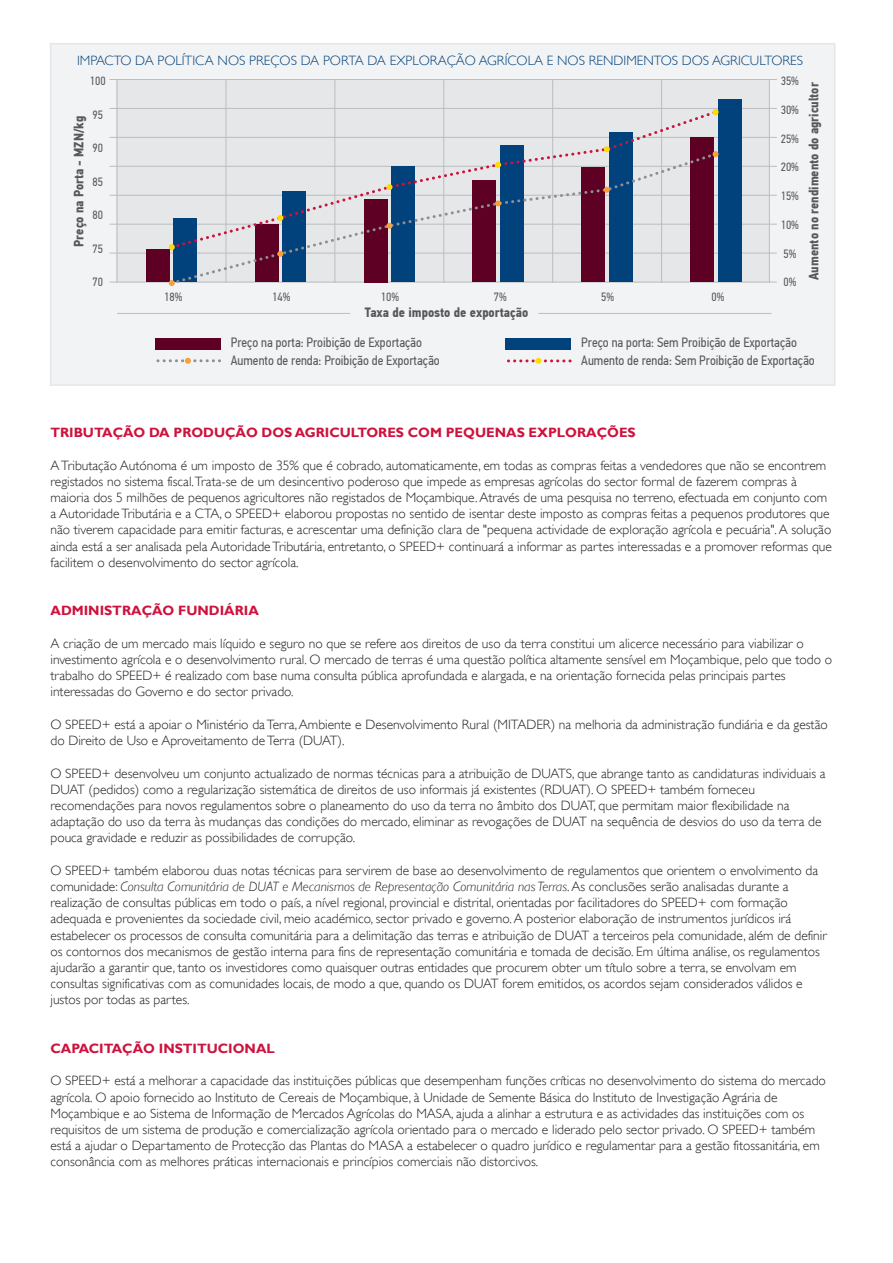
<style>
.page{position:relative;width:893px;height:1263px;background:#fff}
.page>*{position:absolute;margin:0;border:0;box-sizing:border-box;transform-origin:0 0}
.t1{font:300 13.5px/16.2px "Gill Sans";color:#231f20}
.t2{font:13.5px/18px "PF Din Text Cond Pro";color:#57585a}
.t3{font:700 13.5px "Gill Sans";color:#cd123d}
.t4{font:300 13.5px "Gill Sans";color:#01427c}
.t5{font:700 13.5px "PF Din Text Cond Pro";color:#57585a}
.t6{font:12px "PF Din Text Cond Pro";color:#57585a}
.s1{font-style:italic}
</style>
<div class="page">
<div style="left:50px;top:43px;width:785px;height:343px;background:#f2f3f4;border:2px solid #e6e7e9"></div>
<div style="left:116px;top:80px;width:652px;height:203px;background:#e6e7e9"></div>
<hr style="left:117px;top:80px;width:1px;height:203px;background:#bcbdc0">
<hr style="left:110px;top:79px;width:667px;height:1px;background:#bcbdc0">
<hr style="left:110px;top:108px;width:667px;height:1px;background:#bcbdc0">
<hr style="left:110px;top:137px;width:667px;height:1px;background:#bcbdc0">
<hr style="left:110px;top:166px;width:667px;height:1px;background:#bcbdc0">
<hr style="left:110px;top:195px;width:667px;height:1px;background:#bcbdc0">
<hr style="left:110px;top:224px;width:667px;height:1px;background:#bcbdc0">
<hr style="left:110px;top:253px;width:667px;height:1px;background:#bcbdc0">
<hr style="left:110px;top:282px;width:667px;height:1px;background:#bcbdc0">
<hr style="left:226px;top:80px;width:1px;height:203px;background:#bcbdc0">
<hr style="left:334px;top:80px;width:1px;height:203px;background:#bcbdc0">
<hr style="left:443px;top:80px;width:1px;height:203px;background:#bcbdc0">
<hr style="left:552px;top:80px;width:1px;height:203px;background:#bcbdc0">
<hr style="left:661px;top:80px;width:1px;height:203px;background:#bcbdc0">
<hr style="left:769px;top:80px;width:1px;height:203px;background:#bcbdc0">
<div style="left:146px;top:249px;width:24px;height:33px;background:#5d0023"></div>
<div style="left:719px;top:100px;width:23px;height:182px;background:#01427c"></div>
<svg style="left:225px;top:108px;width:494px;height:42px"></svg>
<svg style="left:168px;top:150px;width:551px;height:134px"></svg>
<svg style="left:169px;top:244px;width:6px;height:6px"></svg>
<svg style="left:277px;top:215px;width:6px;height:6px"></svg>
<svg style="left:386px;top:184px;width:6px;height:6px"></svg>
<svg style="left:495px;top:162px;width:6px;height:6px"></svg>
<svg style="left:604px;top:146px;width:6px;height:6px"></svg>
<svg style="left:713px;top:109px;width:6px;height:6px"></svg>
<svg style="left:169px;top:280px;width:6px;height:6px"></svg>
<svg style="left:508px;top:358px;width:63px;height:6px"></svg>
<svg style="left:158px;top:358px;width:63px;height:6px"></svg>
<svg style="left:277px;top:251px;width:6px;height:6px"></svg>
<svg style="left:386px;top:223px;width:6px;height:6px"></svg>
<svg style="left:495px;top:200px;width:6px;height:6px"></svg>
<svg style="left:604px;top:187px;width:6px;height:6px"></svg>
<svg style="left:713px;top:151px;width:6px;height:6px"></svg>
<div style="left:155px;top:338px;width:66px;height:12px;background:#5d0023"></div>
<div style="left:506px;top:338px;width:65px;height:12px;background:#01427c"></div>
<hr style="left:117px;top:313px;width:233px;height:1px;background:#bcbdc0">
<hr style="left:538px;top:313px;width:233px;height:1px;background:#bcbdc0">
<p class="t4" style="left:77px;top:52px;width:727px">IMPACTO DA POLÍTICA NOS PREÇOS DA PORTA DA EXPLORAÇÃO AGRÍCOLA E NOS RENDIMENTOS DOS AGRICULTORES</p>
<p class="t6" style="left:90px;top:74px;width:17px">100</p>
<p class="t6" style="left:93px;top:107px;width:12px">95</p>
<p class="t5" style="left:71px;top:247px;width:132px;rotate:-90deg">Preço na Porta - MZN/kg</p>
<p class="t6" style="left:93px;top:141px;width:12px">90</p>
<p class="t6" style="left:93px;top:174px;width:12px">85</p>
<p class="t6" style="left:93px;top:208px;width:12px">80</p>
<p class="t6" style="left:93px;top:242px;width:12px">75</p>
<p class="t6" style="left:93px;top:275px;width:12px">70</p>
<p class="t6" style="left:164px;top:289px;width:20px">18%</p>
<p class="t6" style="left:272px;top:289px;width:20px">14%</p>
<p class="t6" style="left:381px;top:289px;width:20px">10%</p>
<p class="t6" style="left:494px;top:289px;width:14px">7%</p>
<p class="t6" style="left:601px;top:289px;width:14px">5%</p>
<p class="t6" style="left:711px;top:289px;width:14px">0%</p>
<p class="t5" style="left:365px;top:304px;width:165px">Taxa de imposto de exportação</p>
<p class="t6" style="left:781px;top:74px;width:20px">35%</p>
<p class="t6" style="left:781px;top:102px;width:20px">30%</p>
<p class="t6" style="left:781px;top:131px;width:20px">25%</p>
<p class="t6" style="left:781px;top:160px;width:20px">20%</p>
<p class="t6" style="left:781px;top:189px;width:20px">15%</p>
<p class="t6" style="left:781px;top:218px;width:20px">10%</p>
<p class="t6" style="left:783px;top:246px;width:14px">5%</p>
<p class="t6" style="left:783px;top:275px;width:14px">0%</p>
<p class="t5" style="left:806px;top:280px;width:199px;rotate:-90deg">Aumento no rendimento do agricultor</p>
<p class="t2" style="left:231px;top:333px;width:210px">Preço na porta: Proibição de Exportação<br>Aumento de renda: Proibição de Exportação</p>
<p class="t2" style="left:581px;top:333px;width:235px">Preço na porta: Sem Proibição de Exportação<br>Aumento de renda: Sem Proibição de Exportação</p>
<p class="t3" style="left:50px;top:425px;width:587px">TRIBUTAÇÃO DA PRODUÇÃO DOS AGRICULTORES COM PEQUENAS EXPLORAÇÕES</p>
<p class="t1" style="left:50px;top:457px;width:783px">A Tributação Autónoma é um imposto de 35% que é cobrado, automaticamente, em todas as compras feitas a vendedores que não se encontrem registados no sistema fiscal.Trata-se de um desincentivo poderoso que impede as empresas agrícolas do sector formal de fazerem compras à maioria dos 5 milhões de pequenos agricultores não registados de Moçambique. Através de uma pesquisa no terreno, efectuada em conjunto com a Autoridade Tributária e a CTA, o SPEED+ elaborou propostas no sentido de isentar deste imposto as compras feitas a pequenos produtores que não tiverem capacidade para emitir facturas, e acrescentar uma definição clara de "pequena actividade de exploração agrícola e pecuária". A solução ainda está a ser analisada pela Autoridade Tributária, entretanto, o SPEED+ continuará a informar as partes interessadas e a promover reformas que facilitem o desenvolvimento do sector agrícola.</p>
<p class="t3" style="left:50px;top:603px;width:210px">ADMINISTRAÇÃO FUNDIÁRIA</p>
<p class="t1" style="left:50px;top:635px;width:783px">A criação de um mercado mais líquido e seguro no que se refere aos direitos de uso da terra constitui um alicerce necessário para viabilizar o investimento agrícola e o desenvolvimento rural. O mercado de terras é uma questão política altamente sensível em Moçambique, pelo que todo o trabalho do SPEED+ é realizado com base numa consulta pública aprofundada e alargada, e na orientação fornecida pelas principais partes interessadas do Governo e do sector privado.</p>
<p class="t1" style="left:50px;top:716px;width:779px">O SPEED+ está a apoiar o Ministério da Terra, Ambiente e Desenvolvimento Rural (MITADER) na melhoria da administração fundiária e da gestão do Direito de Uso e Aproveitamento de Terra (DUAT).</p>
<p class="t1" style="left:50px;top:765px;width:777px">O SPEED+ desenvolveu um conjunto actualizado de normas técnicas para a atribuição de DUATS, que abrange tanto as candidaturas individuais a DUAT (pedidos) como a regularização sistemática de direitos de uso informais já existentes (RDUAT). O SPEED+ também forneceu recomendações para novos regulamentos sobre o planeamento do uso da terra no âmbito dos DUAT, que permitam maior flexibilidade na adaptação do uso da terra às mudanças das condições do mercado, eliminar as revogações de DUAT na sequência de desvios do uso da terra de pouca gravidade e reduzir as possibilidades de corrupção.</p>
<p class="t1" style="left:50px;top:862px;width:778px">O SPEED+ também elaborou duas notas técnicas para servirem de base ao desenvolvimento de regulamentos que orientem o envolvimento da comunidade: <span class="s1">Consulta Comunitária de DUAT e Mecanismos de Representação Comunitária nas Terras</span>. As conclusões serão analisadas durante a realização de consultas públicas em todo o país, a nível regional, provincial e distrital, orientadas por facilitadores do SPEED+ com formação adequada e provenientes da sociedade civil, meio académico, sector privado e governo. A posterior elaboração de instrumentos jurídicos irá estabelecer os processos de consulta comunitária para a delimitação das terras e atribuição de DUAT a terceiros pela comunidade, além de definir os contornos dos mecanismos de gestão interna para fins de representação comunitária e tomada de decisão. Em última análise, os regulamentos ajudarão a garantir que, tanto os investidores como quaisquer outras entidades que procurem obter um título sobre a terra, se envolvam em consultas significativas com as comunidades locais, de modo a que, quando os DUAT forem emitidos, os acordos sejam considerados válidos e justos por todas as partes.</p>
<p class="t3" style="left:50px;top:1040px;width:226px">CAPACITAÇÃO INSTITUCIONAL</p>
<p class="t1" style="left:50px;top:1073px;width:777px">O SPEED+ está a melhorar a capacidade das instituições públicas que desempenham funções críticas no desenvolvimento do sistema do mercado agrícola. O apoio fornecido ao Instituto de Cereais de Moçambique, à Unidade de Semente Básica do Instituto de Investigação Agrária de Moçambique e ao Sistema de Informação de Mercados Agrícolas do MASA, ajuda a alinhar a estrutura e as actividades das instituições com os requisitos de um sistema de produção e comercialização agrícola orientado para o mercado e liderado pelo sector privado. O SPEED+ também está a ajudar o Departamento de Protecção das Plantas do MASA a estabelecer o quadro jurídico e regulamentar para a gestão fitossanitária, em consonância com as melhores práticas internacionais e princípios comerciais não distorcivos.</p>
</div>
